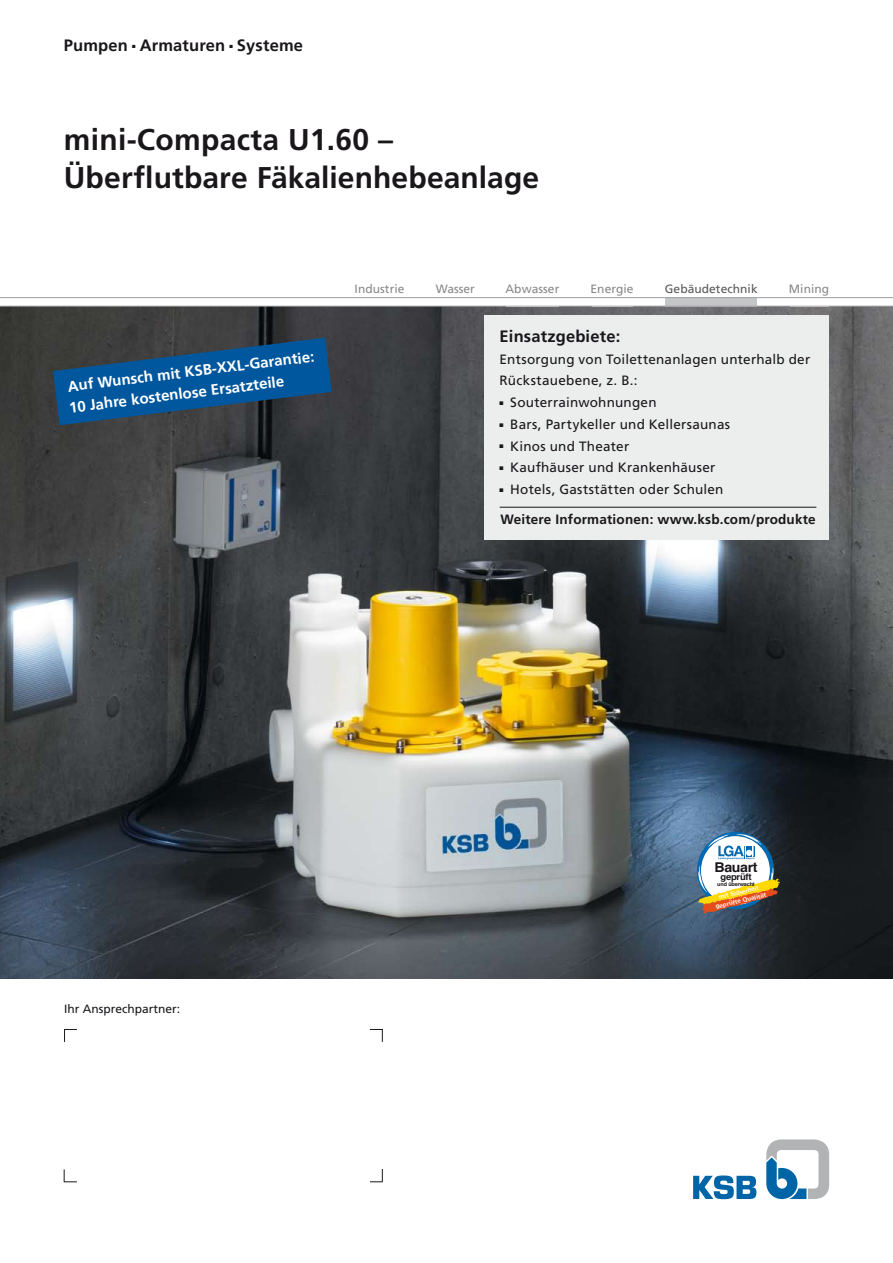
<style>
.page{position:relative;width:893px;height:1263px;background:#fff}
.page>*{position:absolute;margin:0;border:0;box-sizing:border-box;transform-origin:0 0}
.t1{font:700 30px "Frutiger LT Com";letter-spacing:.005em;color:#1a171b}
.t2{font:700 30px "Frutiger LT Pro";letter-spacing:.01em;color:#1a171b}
.t3{font:700 16.5px "Frutiger LT Com";letter-spacing:.01em;color:#1a171b}
.t4{font:700 16.5px "Frutiger LT Pro";letter-spacing:.01em;color:#1a171b}
.t5{font:700 15px/21px "Frutiger LT Com";color:#fff}
.t6{font:13.5px/21.8px "Frutiger LT Com";letter-spacing:.015em;color:#1a171b}
.t7{font:700 13.5px "Frutiger LT Std";letter-spacing:.015em;color:#1a171b}
.t8{font:700 13.5px "Helvetica";letter-spacing:-.025em;color:#1a171b;scale:1.05 1}
.t9{font:12px "Frutiger LT Pro";letter-spacing:.005em;color:#87888a}
.t10{font:12px "Frutiger LT Pro";color:#1a171b}
.t11{font:12px "Frutiger LT Pro";letter-spacing:.005em;color:#58585a}
.t12{font:700 9px "Helvetica";letter-spacing:-.025em;color:#1a171b;scale:1.05 1}
.t13{font:700 6px/8.6px "Frutiger LT Com";color:#fff;text-align:center;scale:1.05 1}
.t14{font:700 5.25px "Helvetica";letter-spacing:-.025em;color:#1a171b;scale:1.05 1}
</style>
<div class="page">
<img style="left:0;top:307px;width:893px;height:671px">
<svg style="left:697px;top:832px;width:83px;height:81px"></svg>
<svg style="left:53px;top:338px;width:279px;height:87px;background:#164c78"></svg>
<svg style="left:766px;top:1139px;width:64px;height:60px"></svg>
<svg style="left:693px;top:1175px;width:63px;height:24px"></svg>
<svg style="left:64px;top:1029px;width:13px;height:13px"></svg>
<svg style="left:370px;top:1029px;width:13px;height:13px"></svg>
<svg style="left:64px;top:1169px;width:13px;height:13px"></svg>
<svg style="left:370px;top:1169px;width:13px;height:13px"></svg>
<div style="left:485px;top:315px;width:344px;height:224px;background:#eceded"></div>
<hr style="left:500px;top:507px;width:316px;height:1px;background:#1a171b">
<div style="left:666px;top:298px;width:91px;height:8px;background:#c5c6c8"></div>
<hr style="left:0;top:297px;width:893px;height:1px;background:#9c9d9f">
<hr style="left:0;top:306px;width:893px;height:1px;background:#9c9d9f">
<p class="t3" style="left:64px;top:35px;width:241px">Pumpen ■ Armaturen ■ Systeme</p>
<h1 class="t2" style="left:64px;top:122px;width:331px">mini-Compacta U1.60 –</h1>
<h1 class="t1" style="left:64px;top:160px;width:477px">Überflutbare Fäkalienhebeanlage</h1>
<p class="t5" style="left:65px;top:376px;width:251px;rotate:-7deg">Auf Wunsch mit KSB-XXL-Garantie:<br>10 Jahre kostenlose Ersatzteile</p>
<p class="t9" style="left:355px;top:281px;width:51px">Industrie</p>
<p class="t9" style="left:436px;top:281px;width:41px">Wasser</p>
<p class="t9" style="left:506px;top:281px;width:55px">Abwasser</p>
<p class="t9" style="left:591px;top:281px;width:45px">Energie</p>
<p class="t11" style="left:665px;top:281px;width:94px">Gebäudetechnik</p>
<p class="t9" style="left:789px;top:281px;width:42px">Mining</p>
<p class="t4" style="left:500px;top:326px;width:122px">Einsatzgebiete:</p>
<p class="t6" style="left:500px;top:348px;width:312px">Entsorgung von Toilettenanlagen unterhalb der<br>Rückstauebene, z. B.:</p>
<p class="t6" style="left:500px;top:392px;width:158px">■ Souterrainwohnungen</p>
<p class="t6" style="left:500px;top:413px;width:232px">■ Bars, Partykeller und Kellersaunas</p>
<p class="t6" style="left:500px;top:435px;width:131px">■ Kinos und Theater</p>
<p class="t6" style="left:500px;top:457px;width:217px">■ Kaufhäuser und Krankenhäuser</p>
<p class="t6" style="left:500px;top:479px;width:225px">■ Hotels, Gaststätten oder Schulen</p>
<p class="t7" style="left:500px;top:512px;width:317px">Weitere Informationen: www.ksb.com/produkte</p>
<p class="t10" style="left:64px;top:1001px;width:118px">Ihr Ansprechpartner:</p>
<p class="t8" style="left:714px;top:856px;width:43px">Bauart</p>
<p class="t12" style="left:720px;top:869px;width:31px">geprüft</p>
<p class="t14" style="left:717px;top:880px;width:37px">und überwacht</p>
<p class="t13" style="left:713px;top:894px;width:51px;rotate:-13deg">mit Sicherheit geprüfte Qualität</p>
</div>
